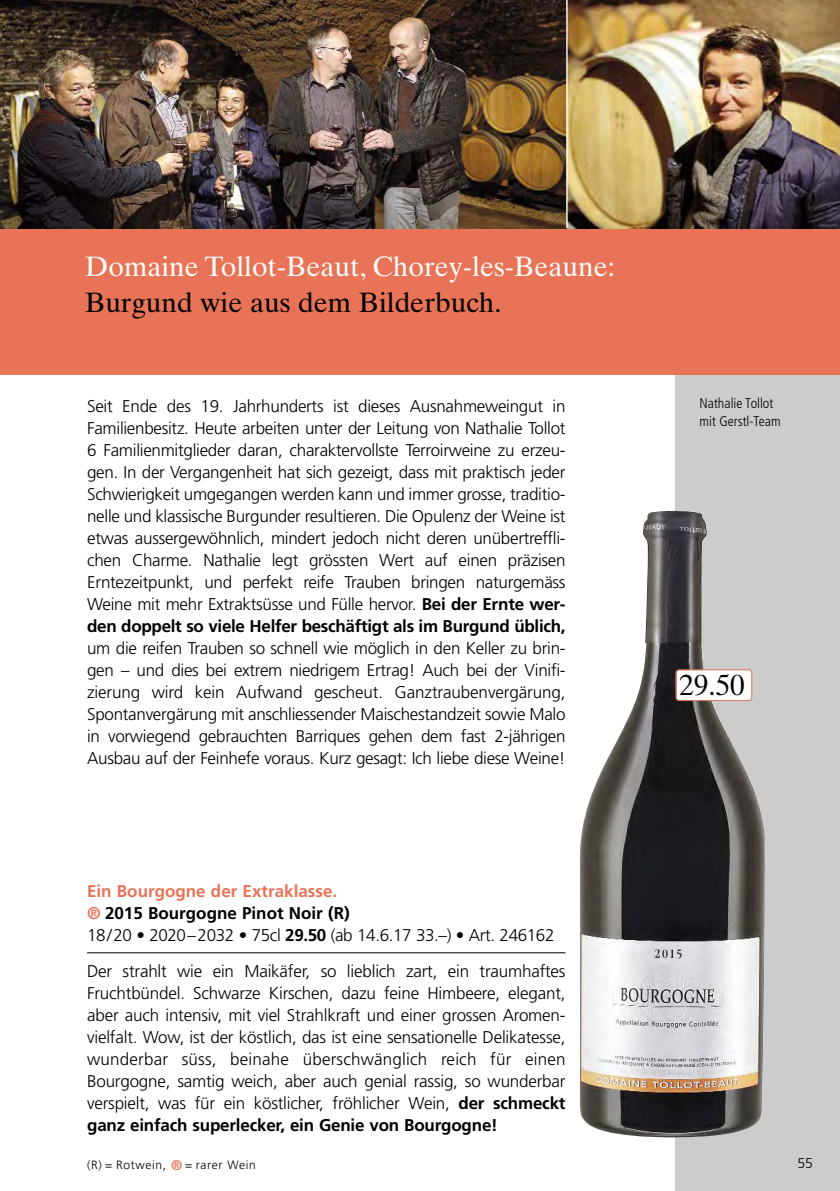
<style>
.page{position:relative;width:840px;height:1191px;background:#fff}
.page>*{position:absolute;margin:0;border:0;box-sizing:border-box;transform-origin:0 0}
.t1{font:29px "Times Ten";color:#000}
.t2{font:28px "Times Ten";color:#fff}
.t3{font:28px "Times Ten";color:#000}
.t4{font:300 17px/22px "Frutiger";letter-spacing:-.015em;color:#000;text-align:justify}
.t5{font:300 condensed 14px/18px "Frutiger";color:#000}
.t6{font:300 14px "Frutiger";color:#000}
.t7{font:300 12px "Frutiger";letter-spacing:.055em;color:#000}
.s1{font-weight:700}
.s2{font-weight:700;color:#e87356}
.s3{font-weight:700;font-size:14px;color:#e87356}
</style>
<div class="page">
<div style="left:675px;top:374px;width:164px;height:817px;background:#ccc"></div>
<hr style="left:87px;top:952px;width:478px;height:1px;background:#000">
<div style="left:0;top:228px;width:839px;height:146px;background:#e87356"></div>
<img style="left:0;top:0;width:566px;height:228px">
<img style="left:567px;top:0;width:272px;height:228px">
<img style="left:580px;top:511px;width:184px;height:626px">
<div style="left:676px;top:670px;width:74px;height:30px;background:#fff;border-radius:3px"></div>
<div style="left:675px;top:669px;width:76px;height:32px;border:2px solid #e87356;border-radius:4px"></div>
<h2 class="t2" style="left:85px;top:256px;width:531px">Domaine Tollot-Beaut, Chorey-les-Beaune:</h2>
<h2 class="t3" style="left:85px;top:292px;width:417px">Burgund wie aus dem Bilderbuch.</h2>
<p class="t4" style="left:87px;top:396px;width:479px">Seit Ende des 19. Jahrhunderts ist dieses Ausnahmeweingut in Familien besitz. Heute arbeiten unter der Leitung von Nathalie Tollot 6 Familienmitglieder daran, charaktervollste Terroirweine zu erzeu&shy;gen. In der Vergangenheit hat sich gezeigt, dass mit praktisch jeder Schwierigkeit umgegangen werden kann und immer grosse, traditio&shy;nelle und klassische Burgunder resultieren. Die Opulenz der Weine ist etwas aussergewöhnlich, mindert jedoch nicht deren unübertreffli&shy;chen Charme. Nathalie legt grössten Wert auf einen präzisen Erntezeitpunkt, und perfekt reife Trauben bringen naturgemäss Weine mit mehr Extraktsüsse und Fülle hervor. <span class="s1">Bei der Ernte wer&shy;den doppelt so viele Helfer beschäftigt als im Burgund üblich,</span></p>
<p class="t4" style="left:87px;top:638px;width:479px">um die reifen Trauben so schnell wie möglich in den Keller zu brin&shy;gen – und dies bei extrem niedrigem Ertrag! Auch bei der Vinifi - zierung wird kein Aufwand gescheut. Ganztraubenvergärung, Spontan vergärung mit anschliessender Maischestandzeit sowie Malo in vorwiegend gebrauchten Barriques gehen dem fast 2-jährigen Ausbau auf der Feinhefe voraus. Kurz gesagt: Ich liebe diese Weine!</p>
<p class="t4" style="left:87px;top:881px;width:468px;text-align:left"><span class="s2">Ein Bourgogne der Extraklasse.<br>®</span> <span class="s1">2015 Bourgogne Pinot Noir (R)<br></span>18/20 • 2020–2032 • 75cl <span class="s1">29.50</span> (ab 14.6.17 33.–) • Art. 246162</p>
<p class="t4" style="left:87px;top:961px;width:479px">Der strahlt wie ein Maikäfer, so lieblich zart, ein traumhaftes Fruchtbündel. Schwarze Kirschen, dazu feine Himbeere, elegant, aber auch intensiv, mit viel Strahlkraft und einer grossen Aromen - vielfalt. Wow, ist der köstlich, das ist eine sensationelle Delikatesse, wunderbar süss, beinahe überschwänglich reich für einen Bourgogne, samtig weich, aber auch genial rassig, so wunderbar verspielt, was für ein köstlicher, fröhlicher Wein, <span class="s1">der schmeckt ganz einfach superlecker, ein Genie von Bourgogne!</span></p>
<p class="t7" style="left:87px;top:1159px;width:170px">(R) = Rotwein, <span class="s3">®</span> = rarer Wein</p>
<p class="t5" style="left:699px;top:395px;width:82px">Nathalie Tollot mit Gerstl-Team</p>
<h1 class="t1" style="left:679px;top:674px;width:67px">29.50</h1>
<p class="t6" style="left:796px;top:1157px;width:17px">55</p>
</div>
